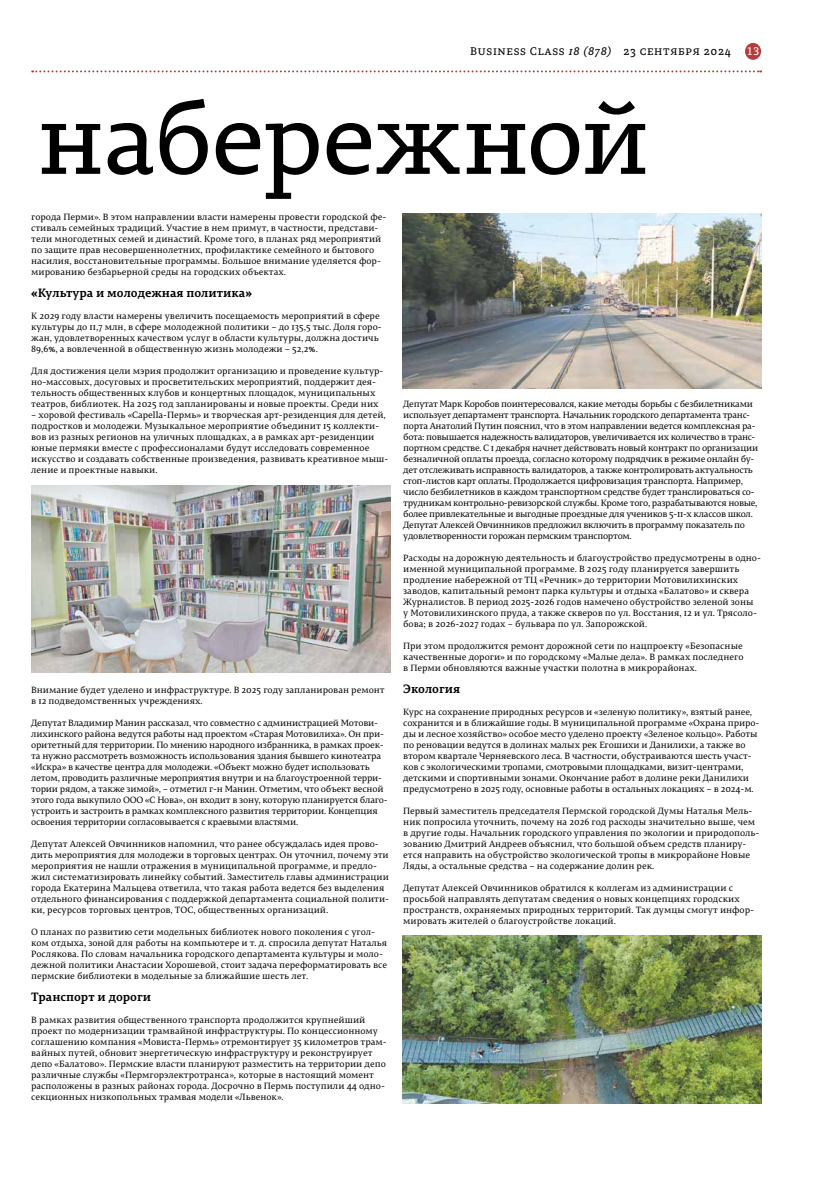
<style>
.page{position:relative;width:820px;height:1191px;background:#fff}
.page>*{position:absolute;margin:0;border:0;box-sizing:border-box;transform-origin:0 0}
.t1{font:99.7px "Permian Slab Serif Typeface";letter-spacing:-.015em;color:#000}
.t2{font:700 12px "Permian Slab Serif Typeface";letter-spacing:-.005em;color:#000}
.t3{font:11px "Permian Slab Serif Typeface";letter-spacing:.06em;color:#000}
.t4{font:11px "Permian Slab Serif Typeface";color:#fff}
.t5{font:9px/11px "Permian Serif Typeface";letter-spacing:-.01em;color:#000}
.t6{font:9px/11px "Permian Serif Typeface";letter-spacing:-.03em;color:#000}
.s1{font-style:italic}
</style>
<div class="page">
<div style="left:744px;top:43px;width:16px;height:17px;background:#b23f3d;border-radius:50%"></div>
<svg style="left:32px;top:70px;width:728px;height:2px"></svg>
<img style="left:31px;top:485px;width:359px;height:187px">
<img style="left:402px;top:213px;width:358px;height:176px">
<img style="left:402px;top:935px;width:358px;height:168px">
<p class="t3" style="left:470px;top:42px;width:262px">Business Class <span class="s1">18 (878)</span> 23 сентября 2024</p>
<p class="t4" style="left:746px;top:42px;width:14px">13</p>
<h1 class="t1" style="left:37px;top:60px;width:614px">набережной</h1>
<p class="t5" style="left:31px;top:211px;width:356px">города Перми». В этом направлении власти намерены провести городской фе&shy;стиваль семейных традиций. Участие в нем примут, в частности, представи&shy;тели многодетных семей и династий. Кроме того, в планах ряд мероприятий по защите прав несовершеннолетних, профилактике семейного и бытового насилия, восстановительные программы. Большое внимание уделяется фор&shy;мированию безбарьерной среды на городских объектах.</p>
<h2 class="t2" style="left:31px;top:283px;width:222px">«Культура и молодежная политика»</h2>
<p class="t5" style="left:31px;top:310px;width:352px">К 2029 году власти намерены увеличить посещаемость мероприятий в сфере культуры до 11,7 млн, в сфере молодежной политики – до 135,5 тыс. Доля горо&shy;жан, удовлетворенных качеством услуг в области культуры, должна достичь 89,6%, а вовлеченной в общественную жизнь молодежи – 52,2%.</p>
<p class="t5" style="left:31px;top:365px;width:354px">Для достижения цели мэрия продолжит организацию и проведение культур&shy;но-массовых, досуговых и просветительских мероприятий, поддержит дея&shy;тельность общественных клубов и концертных площадок, муниципальных театров, библиотек. На 2025 год запланированы и новые проекты. Среди них</p>
<p class="t5" style="left:31px;top:409px;width:358px">– хоровой фестиваль «Сapella-Пермь» и творческая арт-резиденция для детей, подростков и молодежи. Музыкальное мероприятие объединит 15 коллекти&shy;вов из разных регионов на уличных площадках, а в рамках арт-резиденции юные пермяки вместе с профессионалами будут исследовать современное искусство и создавать собственные произведения, развивать креативное мыш&shy;ление и проектные навыки.</p>
<p class="t6" style="left:403px;top:398px;width:356px">Депутат Марк Коробов поинтересовался, какие методы борьбы с безбилетниками использует департамент транспорта. Начальник городского департамента транс&shy;порта Анатолий Путин пояснил, что в этом направлении ведется комплексная ра&shy;бота: повышается надежность валидаторов, увеличивается их количество в транс&shy;портном средстве. С 1 декабря начнет действовать новый контракт по организации безналичной оплаты проезда, согласно которому подрядчик в режиме онлайн бу&shy;дет отслеживать исправность валидаторов, а также контролировать актуальность стоп-листов карт оплаты. Продолжается цифровизация транспорта. Например, число безбилетников в каждом транспортном средстве будет транслироваться со&shy;трудникам контрольно-ревизорской службы. Кроме того, разрабатываются новые, более привлекательные и выгодные проездные для учеников 5-11-х классов школ.<br>Депутат Алексей Овчинников предложил включить в программу показатель по удовлетворенности горожан пермским транспортом.</p>
<p class="t5" style="left:403px;top:552px;width:359px">Расходы на дорожную деятельность и благоустройство предусмотрены в одно&shy;именной муниципальной программе. В 2025 году планируется завершить продление набережной от ТЦ «Речник» до территории Мотовилихинских заводов, капитальный ремонт парка культуры и отдыха «Балатово» и сквера Журналистов. В период 2025-2026 годов намечено обустройство зеленой зоны<br>у Мотовилихинского пруда, а также скверов по ул. Восстания, 12 и ул. Трясоло&shy;бова; в 2026-2027 годах – бульвара по ул. Запорожской.</p>
<p class="t5" style="left:403px;top:640px;width:342px;text-align:justify">При этом продолжится ремонт дорожной сети по нацпроекту «Безопасные качественные дороги» и по городскому «Малые дела». В рамках последнего в Перми обновляются важные участки полотна в микрорайонах.</p>
<h2 class="t2" style="left:403px;top:679px;width:58px">Экология</h2>
<p class="t5" style="left:403px;top:706px;width:357px">Курс на сохранение природных ресурсов и «зеленую политику», взятый ранее, сохранится и в ближайшие годы. В муниципальной программе «Охрана приро&shy;ды и лесное хозяйство» особое место уделено проекту «Зеленое кольцо». Работы по реновации ведутся в долинах малых рек Егошихи и Данилихи, а также во втором квартале Черняевского леса. В частности, обустраиваются шесть участ&shy;ков с экологическими тропами, смотровыми площадками, визит-центрами, детскими и спортивными зонами. Окончание работ в долине реки Данилихи предусмотрено в 2025 году, основные работы в остальных локациях – в 2024-м.</p>
<p class="t5" style="left:403px;top:805px;width:357px">Первый заместитель председателя Пермской городской Думы Наталья Мель&shy;ник попросила уточнить, почему на 2026 год расходы значительно выше, чем в другие годы. Начальник городского управления по экологии и природополь&shy;зованию Дмитрий Андреев объяснил, что большой объем средств планиру&shy;ется направить на обустройство экологической тропы в микрорайоне Новые Ляды, а остальные средства – на содержание долин рек.</p>
<p class="t5" style="left:403px;top:882px;width:352px">Депутат Алексей Овчинников обратился к коллегам из администрации с просьбой направлять депутатам сведения о новых концепциях городских пространств, охраняемых природных территорий. Так думцы смогут инфор&shy;мировать жителей о благоустройстве локаций.</p>
<p class="t5" style="left:31px;top:684px;width:355px">Внимание будет уделено и инфраструктуре. В 2025 году запланирован ремонт в 12 подведомственных учреждениях.</p>
<p class="t5" style="left:31px;top:717px;width:358px">Депутат Владимир Манин рассказал, что совместно с администрацией Мотови&shy;лихинского района ведутся работы над проектом «Старая Мотовилиха». Он при&shy;оритетный для территории. По мнению народного избранника, в рамках проек&shy;та нужно рассмотреть возможность использования здания бывшего кинотеатра «Искра» в качестве центра для молодежи. «Объект можно будет использовать летом, проводить различные мероприятия внутри и на благоустроенной терри&shy;тории рядом, а также зимой», – отметил г-н Манин. Отметим, что объект весной этого года выкупило ООО «С Нова», он входит в зону, которую планируется благо&shy;устроить и застроить в рамках комплексного развития территории. Концепция освоения территории согласовывается с краевыми властями.</p>
<p class="t5" style="left:31px;top:838px;width:359px">Депутат Алексей Овчинников напомнил, что ранее обсуждалась идея прово&shy;дить мероприятия для молодежи в торговых центрах. Он уточнил, почему эти мероприятия не нашли отражения в муниципальной программе, и предло&shy;жил систематизировать линейку событий. Заместитель главы администрации города Екатерина Мальцева ответила, что такая работа ведется без выделения отдельного финансирования с поддержкой департамента социальной полити&shy;ки, ресурсов торговых центров, ТОС, общественных организаций.</p>
<p class="t5" style="left:31px;top:926px;width:357px">О планах по развитию сети модельных библиотек нового поколения с угол&shy;ком отдыха, зоной для работы на компьютере и т. д. спросила депутат Наталья Рослякова. По словам начальника городского департамента культуры и моло&shy;дежной политики Анастасии Хорошевой, стоит задача переформатировать все пермские библиотеки в модельные за ближайшие шесть лет.</p>
<h2 class="t2" style="left:31px;top:987px;width:121px">Транспорт и дороги</h2>
<p class="t5" style="left:31px;top:1014px;width:357px">В рамках развития общественного транспорта продолжится крупнейший проект по модернизации трамвайной инфраструктуры. По концессионному соглашению компания «Мовиста-Пермь» отремонтирует 35 километров трам&shy;вайных путей, обновит энергетическую инфраструктуру и реконструирует депо «Балатово». Пермские власти планируют разместить на территории депо различные службы «Пермгорэлектротранса», которые в настоящий момент расположены в разных районах города. Досрочно в Пермь поступили 44 одно&shy;секционных низкопольных трамвая модели «Львенок».</p>
</div>
